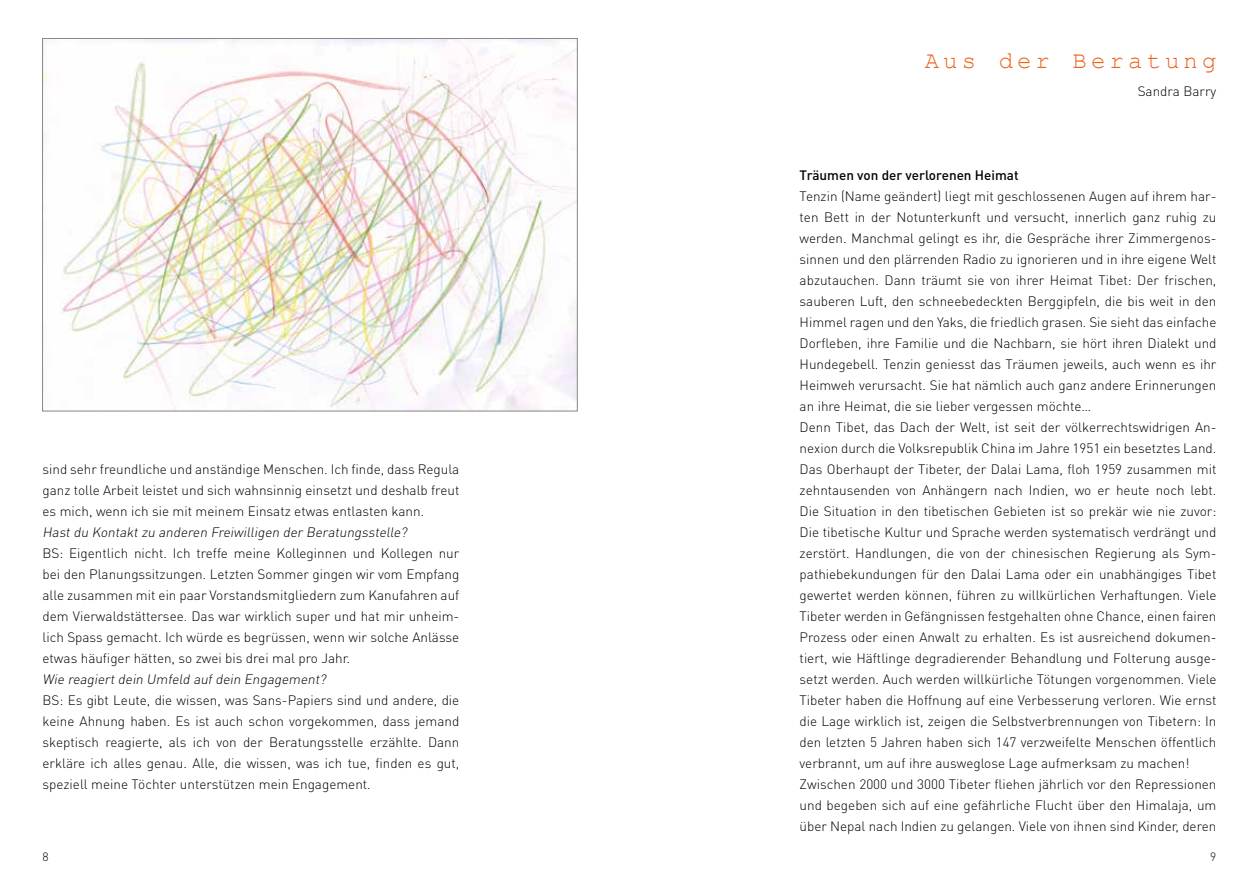
<style>
.page{position:relative;width:1259px;height:893px;background:#fff}
.page>*{position:absolute;margin:0;border:0;box-sizing:border-box;transform-origin:0 0}
.t1{font:24px "Courier New";letter-spacing:.17em;color:#ec641f}
.t2{font:300 13.5px/21px "DIN Pro";color:#000;text-align:justify}
.t3{font:italic 300 13.5px "DIN Pro";color:#000}
.t4{font:500 13.5px "DIN Pro";color:#000}
.t5{font:300 12px "DIN Pro";color:#000}
</style>
<div class="page">
<img style="left:44px;top:40px;width:531px;height:369px">
<h1 class="t1" style="left:924px;top:46px;width:293px">Aus der Beratung</h1>
<p class="t2" style="left:43px;top:458px;width:418px">sind sehr freundliche und anständige Menschen. Ich finde, dass Regula ganz tolle Arbeit leistet und sich wahnsinnig einsetzt und deshalb freut es mich, wenn ich sie mit meinem Einsatz etwas entlasten kann.</p>
<p class="t3" style="left:43px;top:523px;width:369px">Hastdu Kontaktzu anderen Freiwilligen der Beratungsstelle?</p>
<p class="t2" style="left:43px;top:542px;width:418px">BS: Eigentlich nicht. Ich treffe meine Kolleginnen und Kollegen nur bei den Planungssitzungen. Letzten Sommer gingen wir vom Empfang alle zusammen mit ein paar Vorstandsmitgliedern zum Kanufahren auf dem Vierwaldstättersee. Das war wirklich super und hat mir unheim&shy;lich Spass gemacht. Ich würde es begrüssen, wenn wir solche Anlässe etwas häufiger hätten, so zwei bis drei mal pro Jahr.</p>
<p class="t3" style="left:43px;top:670px;width:288px">Wie reagiertdein Umfeld aufdein Engagement?</p>
<p class="t2" style="left:43px;top:689px;width:418px">BS: Es gibt Leute, die wissen, was Sans-Papiers sind und andere, die keine Ahnung haben. Es ist auch schon vorgekommen, dass jemand skeptisch reagierte, als ich von der Beratungsstelle erzählte. Dann erkläre ich alles genau. Alle, die wissen, was ich tue, finden es gut, speziell meine Töchter unterstützen mein Engagement.</p>
<p class="t2" style="left:1137px;top:80px;width:80px">Sandra Barry</p>
<p class="t4" style="left:799px;top:166px;width:220px">Träumen von der verlorenen Heimat</p>
<p class="t2" style="left:799px;top:185px;width:418px;text-align:left">Tenzin (Name geändert) liegt mit geschlossenen Augen auf ihrem har&shy;ten Bett in der Notunterkunft und versucht, innerlich ganz ruhig zu werden. Manchmal gelingt es ihr, die Gespräche ihrer Zimmergenos&shy;sinnen und den plärrenden Radio zu ignorieren und in ihre eigene Welt abzutauchen. Dann träumt sie von ihrer Heimat Tibet: Der frischen, sauberen Luft, den schneebedeckten Berggipfeln, die bis weit in den Himmel ragen und den Yaks, die friedlich grasen. Sie sieht das einfache Dorfleben, ihre Familie und die Nachbarn, sie hört ihren Dialekt und Hundegebell. Tenzin geniesst das Träumen jeweils, auch wenn es ihr Heimweh verursacht. Sie hat nämlich auch ganz andere Erinnerungen an ihre Heimat, die sie lieber vergessen möchte…<br>Denn Tibet, das Dach der Welt, ist seit der völkerrechtswidrigen An&shy;nexion durch die Volksrepublik China im Jahre 1951 ein besetztes Land.<br>Das Oberhaupt der Tibeter, der Dalai Lama, floh 1959 zusammen mit zehntausenden von Anhängern nach Indien, wo er heute noch lebt.<br>Die Situation in den tibetischen Gebieten ist so prekär wie nie zuvor:<br>Die tibetische Kultur und Sprache werden systematisch verdrängt und zerstört. Handlungen, die von der chinesischen Regierung als Sym&shy;pathiebekundungen für den Dalai Lama oder ein unabhängiges Tibet gewertet werden können, führen zu willkürlichen Verhaftungen. Viele Tibeter werden in Gefängnissen festgehalten ohne Chance, einen fairen Prozess oder einen Anwalt zu erhalten. Es ist ausreichend dokumen&shy;tiert, wie Häftlinge degradierender Behandlung und Folterung ausge&shy;setzt werden. Auch werden willkürliche Tötungen vorgenommen. Viele Tibeter haben die Hoffnung auf eine Verbesserung verloren. Wie ernst die Lage wirklich ist, zeigen die Selbstverbrennungen von Tibetern: In den letzten 5 Jahren haben sich 147 verzweifelte Menschen öffentlich verbrannt, um auf ihre ausweglose Lage aufmerksam zu machen!<br>Zwischen 2000 und 3000 Tibeter fliehen jährlich vor den Repressionen und begeben sich auf eine gefährliche Flucht über den Himalaja, um über Nepal nach Indien zu gelangen. Viele von ihnen sind Kinder, deren</p>
<p class="t5" style="left:43px;top:849px;width:8px">8</p>
<p class="t5" style="left:1210px;top:849px;width:8px">9</p>
</div>
